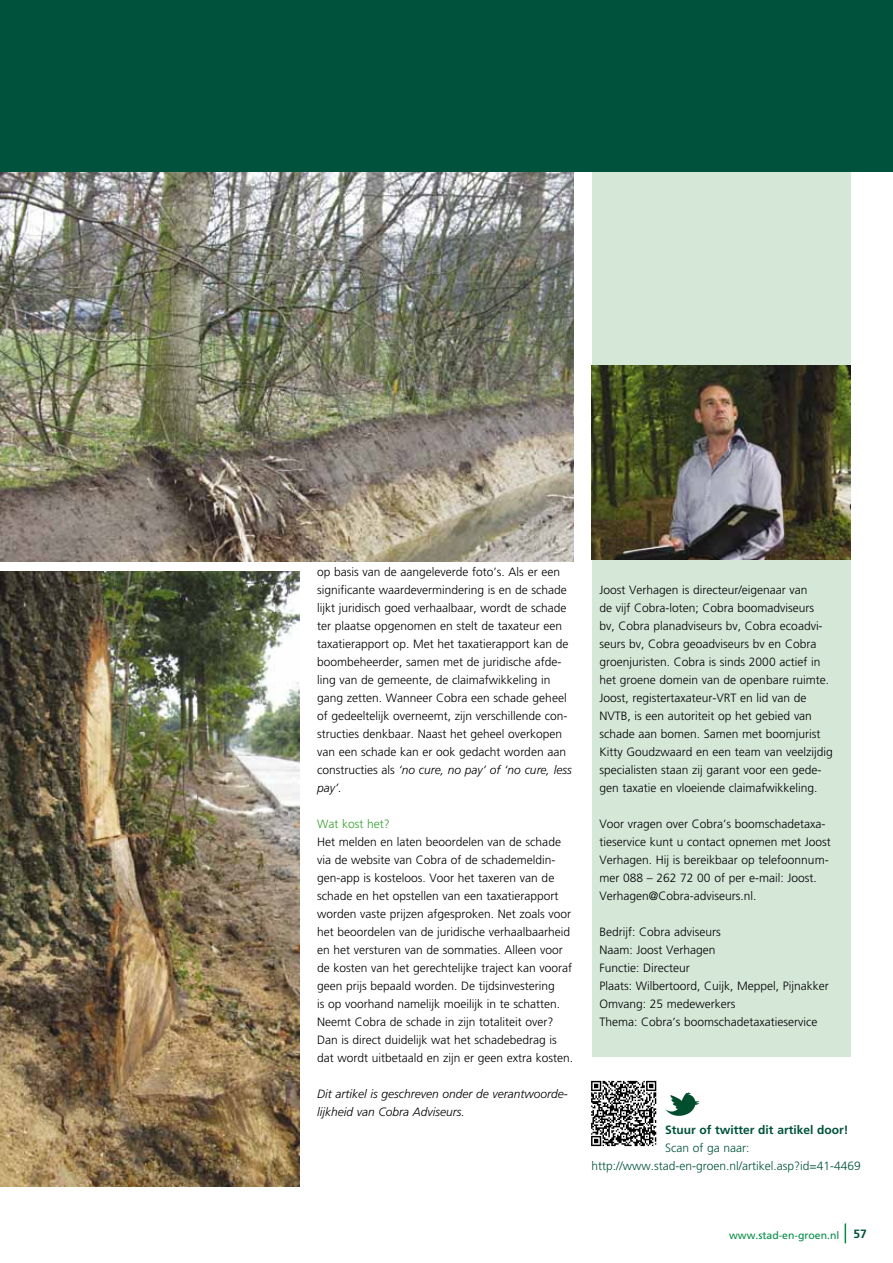
<style>
.page{position:relative;width:893px;height:1263px;background:#fff}
.page>*{position:absolute;margin:0;border:0;box-sizing:border-box;transform-origin:0 0}
.t1{font:300 12px/18px "Frutiger";color:#000}
.t2{font:italic 300 12px/18px "Frutiger";color:#000}
.t3{font:300 12px/18px "Frutiger";color:#00523c}
.t4{font:700 12px "Frutiger";color:#00523c}
.t5{font:300 12px "Frutiger";color:#35a32c}
.t6{font:10.5px "Frutiger";color:#008b45}
.s1{font-style:italic}
.s2{font-weight:700;font-size:12px;color:#00523c}
</style>
<div class="page">
<svg style="left:845px;top:1223px;width:1px;height:20px"></svg>
<img style="left:0;top:172px;width:574px;height:389px">
<img style="left:0;top:572px;width:299px;height:614px">
<div style="left:592px;top:75px;width:258px;height:982px;background:#d5e8d8"></div>
<div style="left:0;top:0;width:893px;height:172px;background:#00523c"></div>
<img style="left:592px;top:366px;width:258px;height:194px">
<svg style="left:591px;top:1081px;width:65px;height:65px"></svg>
<svg style="left:665px;top:1092px;width:34px;height:24px"></svg>
<p class="t1" style="left:317px;top:563px;width:256px">op basis van de aangeleverde foto’s. Als er een significante waardevermindering is en de schade lijkt juridisch goed verhaalbaar, wordt de schade ter plaatse opgenomen en stelt de taxateur een taxatierapport op. Met het taxatierapport kan de boombeheerder, samen met de juridische afde&shy;ling van de gemeente, de claimafwikkeling in gang zetten. Wanneer Cobra een schade geheel of gedeeltelijk overneemt, zijn verschillende con&shy;structies denkbaar. Naast het geheel overkopen van een schade kan er ook gedacht worden aan constructies als <span class="s1">‘no cure, no pay’ of ‘no cure, less pay’.</span></p>
<p class="t5" style="left:317px;top:817px;width:74px">Wat kost het?</p>
<p class="t1" style="left:317px;top:833px;width:258px">Het melden en laten beoordelen van de schade via de website van Cobra of de schademeldin&shy;gen-app is kosteloos. Voor het taxeren van de schade en het opstellen van een taxatierapport worden vaste prijzen afgesproken. Net zoals voor het beoordelen van de juridische verhaalbaarheid en het versturen van de sommaties. Alleen voor de kosten van het gerechtelijke traject kan vooraf geen prijs bepaald worden. De tijdsinvestering<br>is op voorhand namelijk moeilijk in te schatten.<br>Neemt Cobra de schade in zijn totaliteit over?<br>Dan is direct duidelijk wat het schadebedrag is dat wordt uitbetaald en zijn er geen extra kosten.</p>
<p class="t2" style="left:317px;top:1085px;width:252px">Dit artikel is geschreven onder de verantwoorde&shy;lijkheid van Cobra Adviseurs.</p>
<p class="t1" style="left:600px;top:581px;width:235px">Joost Verhagen is directeur/eigenaar van<br>de vijf Cobra-loten; Cobra boomadviseurs<br>bv, Cobra planadviseurs bv, Cobra ecoadvi&shy;seurs bv, Cobra geoadviseurs bv en Cobra groenjuristen. Cobra is sinds 2000 actief in het groene domein van de openbare ruimte.<br>Joost, registertaxateur-VRT en lid van de NVTB, is een autoriteit op het gebied van schade aan bomen. Samen met boomjurist Kitty Goudzwaard en een team van veelzijdig specialisten staan zij garant voor een gede&shy;gen taxatie en vloeiende claimafwikkeling.</p>
<p class="t1" style="left:600px;top:815px;width:233px">Voor vragen over Cobra’s boomschadetaxa&shy;tieservice kunt u contact opnemen met Joost Verhagen. Hij is bereikbaar op telefoonnum&shy;mer 088 – 262 72 00 of per e-mail: Joost.<br>Verhagen@Cobra-adviseurs.nl.</p>
<p class="t1" style="left:600px;top:923px;width:231px">Bedrijf: Cobra adviseurs<br>Naam: Joost Verhagen<br>Functie: Directeur<br>Plaats: Wilbertoord, Cuijk, Meppel, Pijnakker<br>Omvang: 25 medewerkers<br>Thema: Cobra’s boomschadetaxatieservice</p>
<p class="t4" style="left:665px;top:1123px;width:185px">Stuur of twitter dit artikel door!</p>
<p class="t3" style="left:592px;top:1139px;width:271px;text-indent:74px">Scan of ga naar: http://www.stad-en-groen.nl/artikel.asp?id=41-4469</p>
<p class="t6" style="left:729px;top:1229px;width:139px">www.stad-en-groen.nl <span class="s2">57</span></p>
</div>
